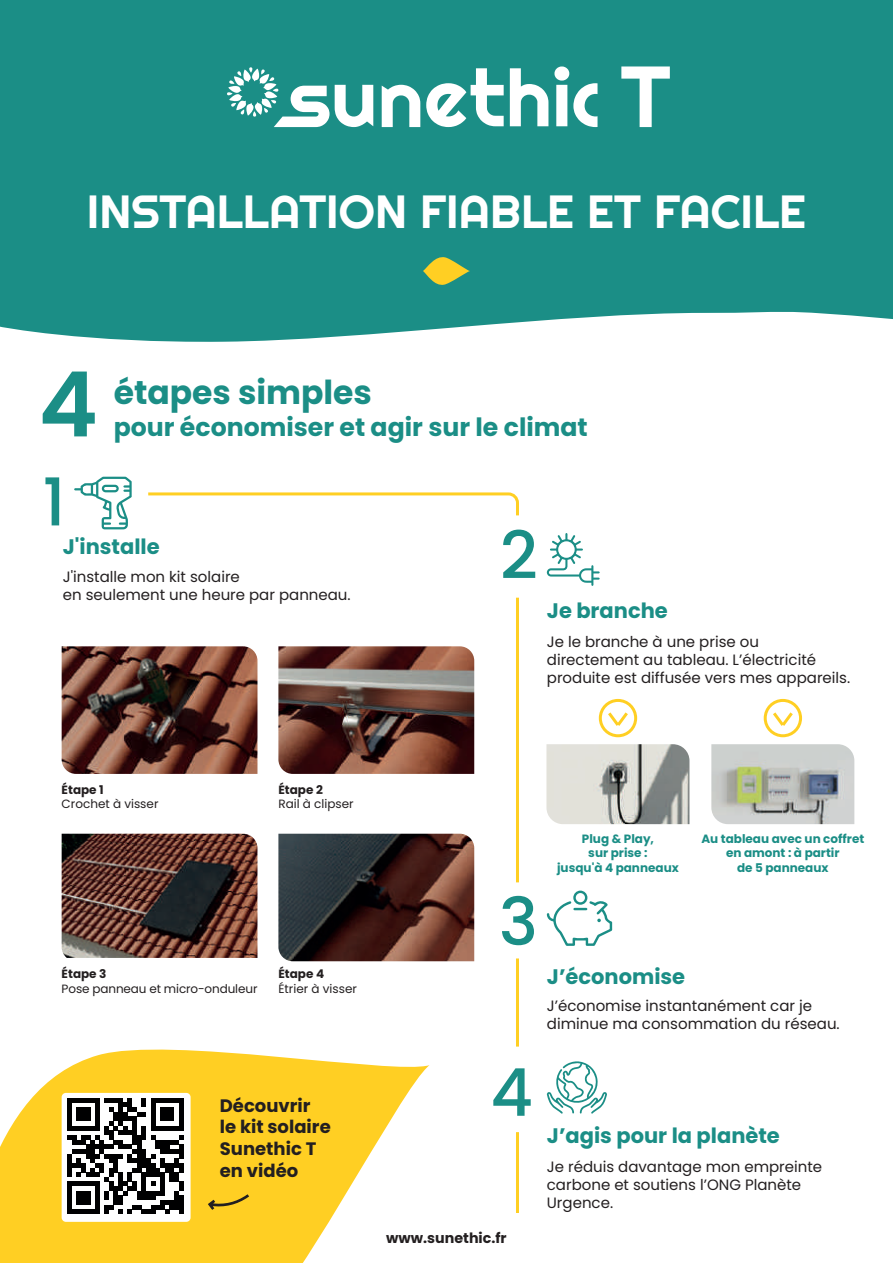
<style>
.page{position:relative;width:893px;height:1263px;background:#fff}
.page>*{position:absolute;margin:0;border:0;box-sizing:border-box;transform-origin:0 0}
.t1{font:600 90.15px "Poppins";color:#1b8e86}
.t2{font:500 65.85px "Poppins";color:#1b8e86}
.t3{font:46.5px "Righteous";color:#fff}
.t4{font:700 33px "Poppins";color:#1b8e86}
.t5{font:700 25.2px "Poppins";color:#1b8e86}
.t6{font:700 21px "Poppins";color:#1b8e86}
.t7{font:700 18px/21.6px "Poppins";color:#231f20}
.t8{font:15px/18px "Poppins";color:#231f20}
.t9{font:700 14.25px "Poppins";color:#231f20}
.t10{font:700 12px/14.4px "Poppins";color:#1b8e86;text-align:center}
.t11{font:12px "Poppins";color:#231f20}
.t12{font:700 12px "Poppins";color:#231f20}
</style>
<div class="page">
<div style="left:0;top:0;width:893px;height:342px;background:#1b8e86"></div>
<hr style="left:516px;top:598px;width:3px;height:284px;background:#ffcf23">
<hr style="left:516px;top:958px;width:3px;height:88px;background:#ffcf23">
<hr style="left:516px;top:1132px;width:3px;height:81px;background:#ffcf23">
<svg style="left:423px;top:255px;width:47px;height:31px"></svg>
<svg style="left:547px;top:533px;width:53px;height:53px"></svg>
<svg style="left:547px;top:890px;width:65px;height:56px"></svg>
<svg style="left:547px;top:1061px;width:60px;height:53px"></svg>
<svg style="left:0;top:1049px;width:429px;height:214px;fill:#ffcf23"></svg>
<svg style="left:382px;top:85px;width:38px;height:42px"></svg>
<svg style="left:426px;top:68px;width:78px;height:59px"></svg>
<svg style="left:510px;top:68px;width:38px;height:58px"></svg>
<svg style="left:554px;top:66px;width:43px;height:61px"></svg>
<svg style="left:227px;top:67px;width:146px;height:60px"></svg>
<svg style="left:621px;top:66px;width:49px;height:61px"></svg>
<img style="left:62px;top:646px;width:195px;height:128px">
<img style="left:62px;top:834px;width:195px;height:124px">
<img style="left:278px;top:646px;width:196px;height:128px">
<img style="left:711px;top:744px;width:143px;height:80px">
<img style="left:546px;top:744px;width:143px;height:80px">
<img style="left:278px;top:834px;width:196px;height:127px">
<svg style="left:74px;top:477px;width:58px;height:52px"></svg>
<div style="left:62px;top:1093px;width:129px;height:129px;background:#fff;border-radius:4px"></div>
<svg style="left:67px;top:1098px;width:116px;height:116px"></svg>
<svg style="left:207px;top:1193px;width:43px;height:18px"></svg>
<svg style="left:148px;top:492px;width:371px;height:24px"></svg>
<svg style="left:600px;top:700px;width:36px;height:36px"></svg>
<div style="left:599px;top:699px;width:38px;height:38px;border:3px solid #ffcf23;border-radius:50%"></div>
<svg style="left:605px;top:709px;width:26px;height:20px"></svg>
<svg style="left:765px;top:700px;width:35px;height:36px"></svg>
<div style="left:764px;top:699px;width:38px;height:38px;border:3px solid #ffcf23;border-radius:50%"></div>
<svg style="left:770px;top:709px;width:26px;height:20px"></svg>
<h3 class="t3" style="left:87px;top:182px;width:721px">INSTALLATION FIABLE ET FACILE</h3>
<h1 class="t1" style="left:38px;top:353px;width:61px">4</h1>
<h2 class="t2" style="left:43px;top:464px;width:25px">1</h2>
<h3 class="t4" style="left:114px;top:374px;width:260px">étapes simples</h3>
<h3 class="t5" style="left:114px;top:413px;width:476px">pour économiser et agir sur le climat</h3>
<h3 class="t6" style="left:63px;top:534px;width:98px">J'installe</h3>
<p class="t8" style="left:63px;top:568px;width:289px">J'installe mon kit solaire<br>en seulement une heure par panneau.</p>
<h2 class="t2" style="left:500px;top:517px;width:39px">2</h2>
<h3 class="t6" style="left:547px;top:599px;width:122px">Je branche</h3>
<p class="t8" style="left:547px;top:633px;width:305px">Je le branche à une prise ou directement au tableau. L’électricité produite est diffusée vers mes appareils.</p>
<p class="t12" style="left:62px;top:783px;width:44px">Étape 1</p>
<p class="t11" style="left:62px;top:797px;width:98px">Crochet à visser</p>
<p class="t12" style="left:278px;top:783px;width:46px">Étape 2</p>
<p class="t11" style="left:278px;top:797px;width:77px">Rail à clipser</p>
<p class="t12" style="left:62px;top:967px;width:46px">Étape 3</p>
<p class="t11" style="left:62px;top:981px;width:197px">Pose panneau et micro-onduleur</p>
<p class="t12" style="left:278px;top:967px;width:47px">Étape 4</p>
<p class="t11" style="left:278px;top:981px;width:80px">Étrier à visser</p>
<p class="t7" style="left:220px;top:1095px;width:112px">Découvrir le kit solaire<br>Sunethic T en vidéo</p>
<h2 class="t2" style="left:499px;top:884px;width:41px">3</h2>
<p class="t10" style="left:557px;top:832px;width:123px">Plug &amp; Play,<br>sur prise :<br>jusqu'à 4 panneaux</p>
<p class="t10" style="left:701px;top:832px;width:164px">Au tableau avec un coffret en amont : à partir<br>de 5 panneaux</p>
<h3 class="t6" style="left:547px;top:964px;width:140px">J’économise</h3>
<p class="t8" style="left:547px;top:996px;width:294px">J’économise instantanément car je diminue ma consommation du réseau.</p>
<h2 class="t2" style="left:490px;top:1054px;width:44px">4</h2>
<p class="t9" style="left:386px;top:1230px;width:122px">www.sunethic.fr</p>
<h3 class="t6" style="left:547px;top:1123px;width:235px">J’agis pour la planète</h3>
<p class="t8" style="left:547px;top:1157px;width:277px">Je réduis davantage mon empreinte carbone et soutiens l’ONG Planète<br>Urgence.</p>
</div>
